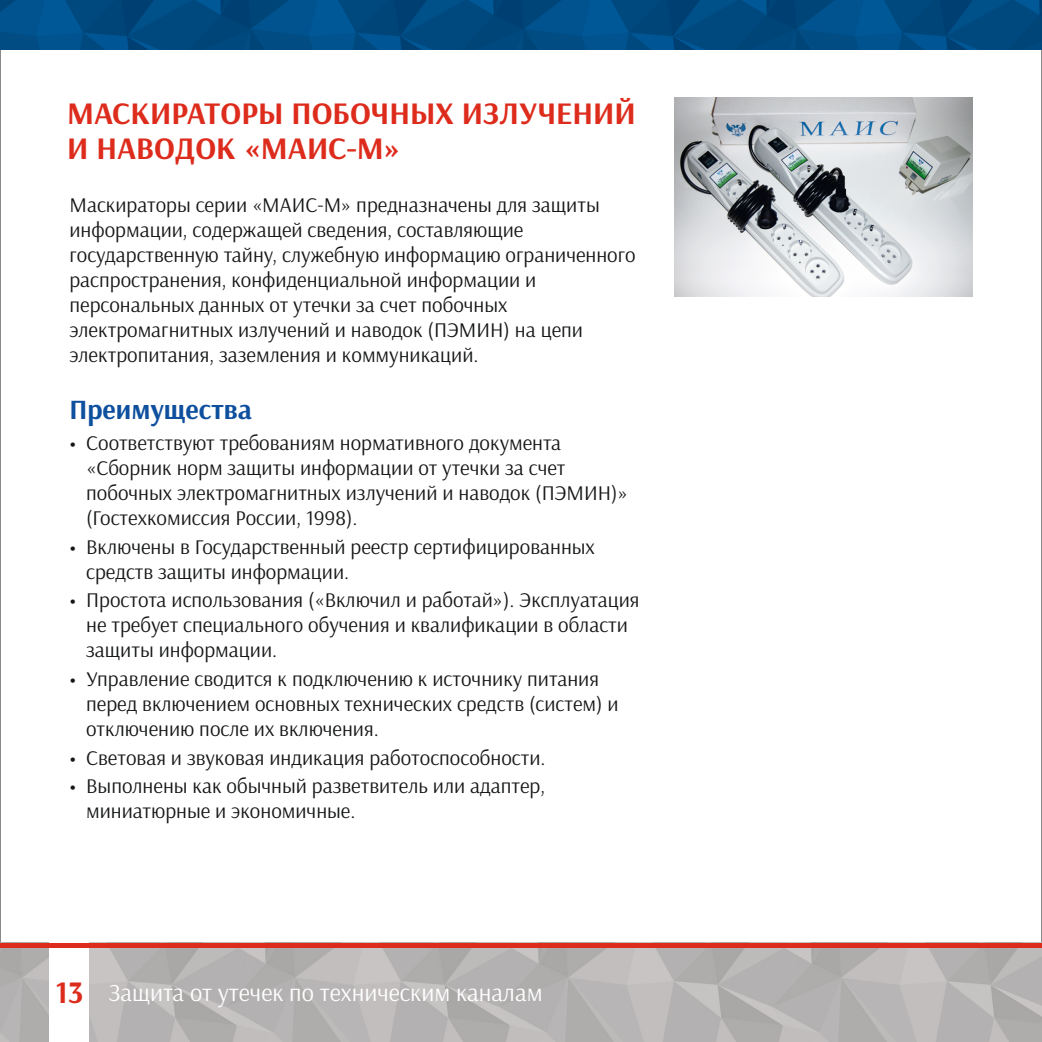
<style>
.page{position:relative;width:1042px;height:1042px;background:#fff}
.page>*{position:absolute;margin:0;border:0;box-sizing:border-box;transform-origin:0 0}
.t1{font:700 31.5px/35px "Arsenal";color:#dd2b1c}
.t2{font:700 28px "Arsenal";color:#0e509e}
.t3{font:24.5px "Arsenal";color:#fff}
.t4{font:21px/25px "Arsenal";color:#151616}
</style>
<div class="page">
<img style="left:0;top:947px;width:1042px;height:95px">
<div style="left:50px;top:943px;width:39px;height:99px;background:#fff"></div>
<hr style="left:0;top:943px;width:1042px;height:4px;background:#dd2b1c">
<img style="left:0;top:0;width:1042px;height:50px">
<img style="left:675px;top:98px;width:297px;height:198px">
<h1 class="t1" style="left:67px;top:98px;width:570px">МАСКИРАТОРЫ ПОБОЧНЫХ ИЗЛУЧЕНИЙ<br>И НАВОДОК «МАИС-М»</h1>
<p class="t4" style="left:69px;top:194px;width:568px">Маскираторы серии «МАИС-М» предназначены для защиты информации, содержащей сведения, составляющие государственную тайну, служебную информацию ограниченного распространения, конфиденциальной информации и персональных данных от утечки за счет побочных электромагнитных излучений и наводок (ПЭМИН) на цепи электропитания, заземления и коммуникаций.</p>
<h2 class="t2" style="left:69px;top:398px;width:184px">Преимущества</h2>
<p class="t4" style="left:86px;top:432px;width:543px;text-indent:-17px">• Соответствуют требованиям нормативного документа «Сборник норм защиты информации от утечки за счет побочных электромагнитных излучений и наводок (ПЭМИН)» (Гостехкомиссия России, 1998).</p>
<p class="t4" style="left:86px;top:536px;width:510px;text-indent:-17px">• Включены в Государственный реестр сертифицированных средств защиты информации.</p>
<p class="t4" style="left:86px;top:589px;width:555px;text-indent:-17px">• Простота использования («Включил и работай»). Эксплуатация не требует специального обучения и квалификации в области защиты информации.</p>
<p class="t4" style="left:86px;top:668px;width:534px;text-indent:-17px">• Управление сводится к подключению к источнику питания перед включением основных технических средств (систем) и отключению после их включения.</p>
<p class="t4" style="left:69px;top:747px;width:478px">• Световая и звуковая индикация работоспособности.</p>
<p class="t4" style="left:86px;top:775px;width:460px;text-indent:-17px">• Выполнены как обычный разветвитель или адаптер, миниатюрные и экономичные.</p>
<h1 class="t1" style="left:55px;top:977px;width:30px">13</h1>
<p class="t3" style="left:109px;top:982px;width:435px">Защита от утечек по техническим каналам</p>
</div>
